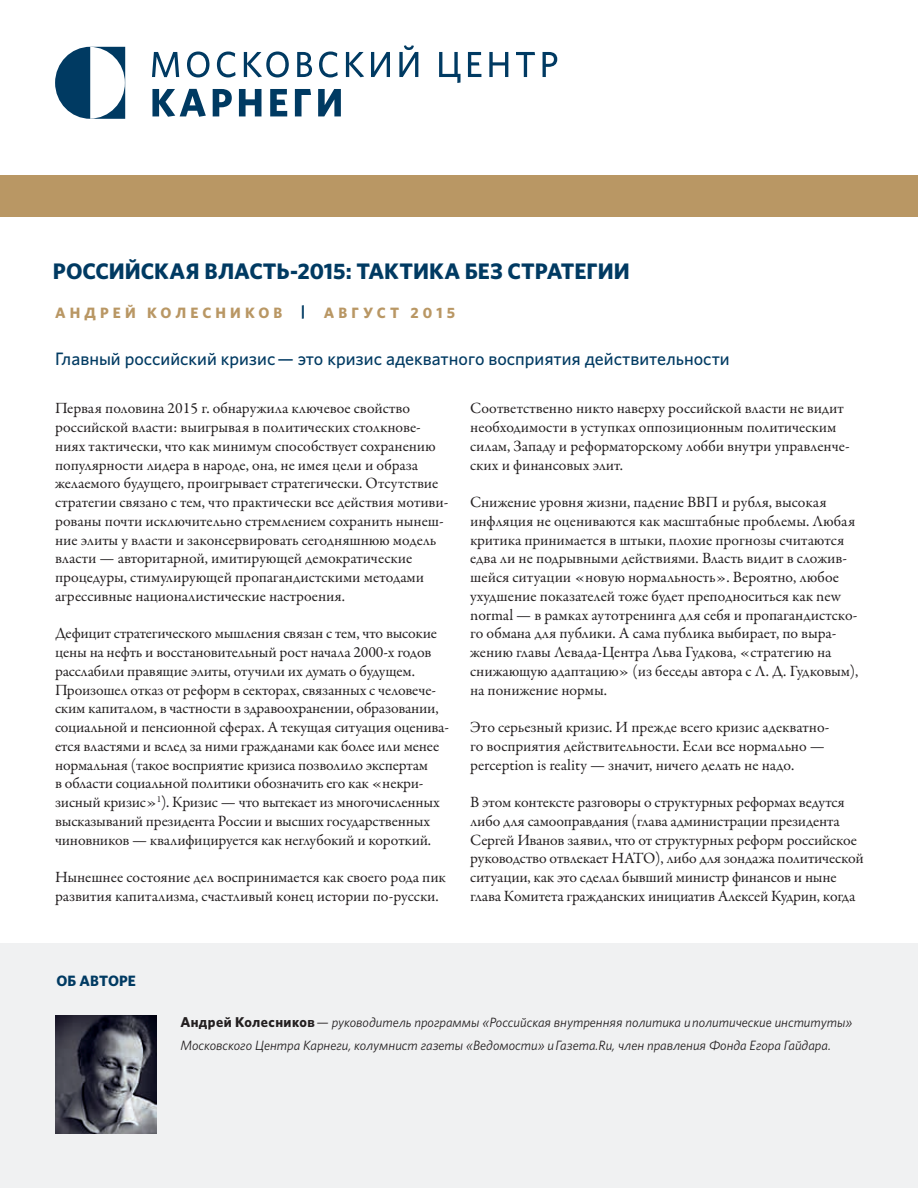
<style>
.page{position:relative;width:918px;height:1188px;background:#fff}
.page>*{position:absolute;margin:0;border:0;box-sizing:border-box;transform-origin:0 0}
.t1{font:700 22.5px "Whitney";color:#003a62}
.Intro_Paragraph{font:500 18px "Whitney";color:#003a62}
.Body_Text{font:15.75px/18.8px "Garamond Premr Pro";letter-spacing:-.01em;color:#231f20}
.Author_and_Date{font:700 15px "Whitney";letter-spacing:.275em;color:#b99764}
.t2{font:700 15px "Whitney";letter-spacing:.005em;color:#003a62}
.About_the_Author_Tex{font:italic 13.5px/22.5px "Whitney";color:#231f20}
.s1{color:#003a62}
.s2{font-weight:700;font-style:normal;font-size:14.25px}
</style>
<div class="page">
<div style="left:0;top:943px;width:918px;height:245px;background:#f0f1f2"></div>
<svg style="left:55px;top:47px;width:70px;height:72px"></svg>
<svg style="left:152px;top:52px;width:27px;height:25px"></svg>
<svg style="left:187px;top:51px;width:22px;height:26px"></svg>
<svg style="left:217px;top:51px;width:19px;height:26px"></svg>
<svg style="left:244px;top:51px;width:45px;height:26px"></svg>
<svg style="left:297px;top:52px;width:15px;height:25px"></svg>
<svg style="left:319px;top:51px;width:19px;height:26px"></svg>
<svg style="left:346px;top:52px;width:18px;height:25px"></svg>
<svg style="left:371px;top:52px;width:19px;height:25px"></svg>
<svg style="left:399px;top:45px;width:19px;height:32px"></svg>
<svg style="left:439px;top:52px;width:22px;height:31px"></svg>
<svg style="left:468px;top:52px;width:13px;height:25px"></svg>
<svg style="left:489px;top:52px;width:19px;height:25px"></svg>
<svg style="left:516px;top:52px;width:19px;height:25px"></svg>
<svg style="left:543px;top:52px;width:14px;height:25px"></svg>
<svg style="left:152px;top:89px;width:54px;height:28px"></svg>
<svg style="left:213px;top:89px;width:19px;height:27px"></svg>
<svg style="left:239px;top:89px;width:22px;height:27px"></svg>
<svg style="left:270px;top:89px;width:17px;height:27px"></svg>
<svg style="left:295px;top:89px;width:16px;height:27px"></svg>
<svg style="left:318px;top:89px;width:23px;height:27px"></svg>
<img style="left:55px;top:1016px;width:102px;height:118px">
<div style="left:0;top:176px;width:918px;height:41px;background:#b99764"></div>
<p class="t1" style="left:53px;top:256px;width:578px">РОССИЙСКАЯ ВЛАСТЬ-2015: ТАКТИКА БЕЗ СТРАТЕГИИ</p>
<p class="Author_and_Date" style="left:55px;top:303px;width:402px">АНДРЕЙ КОЛЕСНИКОВ <span class="s1">|</span> АВГУСТ 2015</p>
<p class="Intro_Paragraph" style="left:55px;top:347px;width:676px">Главный российский кризис — это кризис адекватного восприятия действительности</p>
<p class="Body_Text" style="left:55px;top:399px;width:395px">Первая половина 2015 г. обнаружила ключевое свойство российской власти: выигрывая в политических столкнове&shy;ниях тактически, что как минимум способствует сохранению популярности лидера в народе, она, не имея цели и образа желаемого будущего, проигрывает стратегически. Отсутствие стратегии связано с тем, что практически все действия мотиви&shy;рованы почти исключительно стремлением сохранить нынеш&shy;ние элиты у власти и законсервировать сегодняшнюю модель власти — авторитарной, имитирующей демократические процедуры, стимулирующей пропагандистскими методами агрессивные националистические настроения.</p>
<p class="Body_Text" style="left:55px;top:624px;width:395px">Дефицит стратегического мышления связан с тем, что высокие цены на нефть и восстановительный рост начала 2000-х годов расслабили правящие элиты, отучили их думать о будущем.<br>Произошел отказ от реформ в секторах, связанных с человече&shy;ским капиталом, в частности в здравоохранении, образовании, социальной и пенсионной сферах. А текущая ситуация оценива&shy;ется властями и вслед за ними гражданами как более или менее нормальная (такое восприятие кризиса позволило экспертам<br>в области социальной политики обозначить его как «некри&shy;зисный кризис»<sup>1</sup>). Кризис — что вытекает из многочисленных высказываний президента России и высших государственных чиновников — квалифицируется как неглубокий и короткий.</p>
<p class="Body_Text" style="left:55px;top:868px;width:392px">Нынешнее состояние дел воспринимается как своего рода пик развития капитализма, счастливый конец истории по-русски.</p>
<p class="Body_Text" style="left:470px;top:399px;width:381px">Соответственно никто наверху российской власти не видит необходимости в уступках оппозиционным политическим силам, Западу и реформаторскому лобби внутри управленче&shy;ских и финансовых элит.</p>
<p class="Body_Text" style="left:470px;top:493px;width:390px">Снижение уровня жизни, падение ВВП и рубля, высокая инфляция не оцениваются как масштабные проблемы. Любая критика принимается в штыки, плохие прогнозы считаются едва ли не подрывными действиями. Власть видит в сложив&shy;шейся ситуации «новую нормальность». Вероятно, любое ухудшение показателей тоже будет преподноситься как new normal — в рамках аутотренинга для себя и пропагандистско&shy;го обмана для публики. А сама публика выбирает, по выра&shy;жению главы Левада-Центра Льва Гудкова, «стратегию на снижающую адаптацию» (из беседы автора с Л. Д. Гудковым), на понижение нормы.</p>
<p class="Body_Text" style="left:470px;top:718px;width:361px">Это серьезный кризис. И прежде всего кризис адекватно&shy;го восприятия действительности. Если все нормально — perception is reality — значит, ничего делать не надо.</p>
<p class="Body_Text" style="left:470px;top:793px;width:395px">В этом контексте разговоры о структурных реформах ведутся либо для самооправдания (глава администрации президента Сергей Иванов заявил, что от структурных реформ российское руководство отвлекает НАТО), либо для зондажа политической ситуации, как это сделал бывший министр финансов и ныне глава Комитета гражданских инициатив Алексей Кудрин, когда</p>
<p class="t2" style="left:57px;top:971px;width:81px">ОБ АВТОРЕ</p>
<p class="About_the_Author_Tex" style="left:180px;top:1011px;width:673px"><span class="s2">Андрей Колесников</span> — руководитель программы «Российская внутренняя политика и политические институты»<br>Московского Центра Карнеги, колумнист газеты «Ведомости» и Газета.Ru, член правления Фонда Егора Гайдара.</p>
</div>
